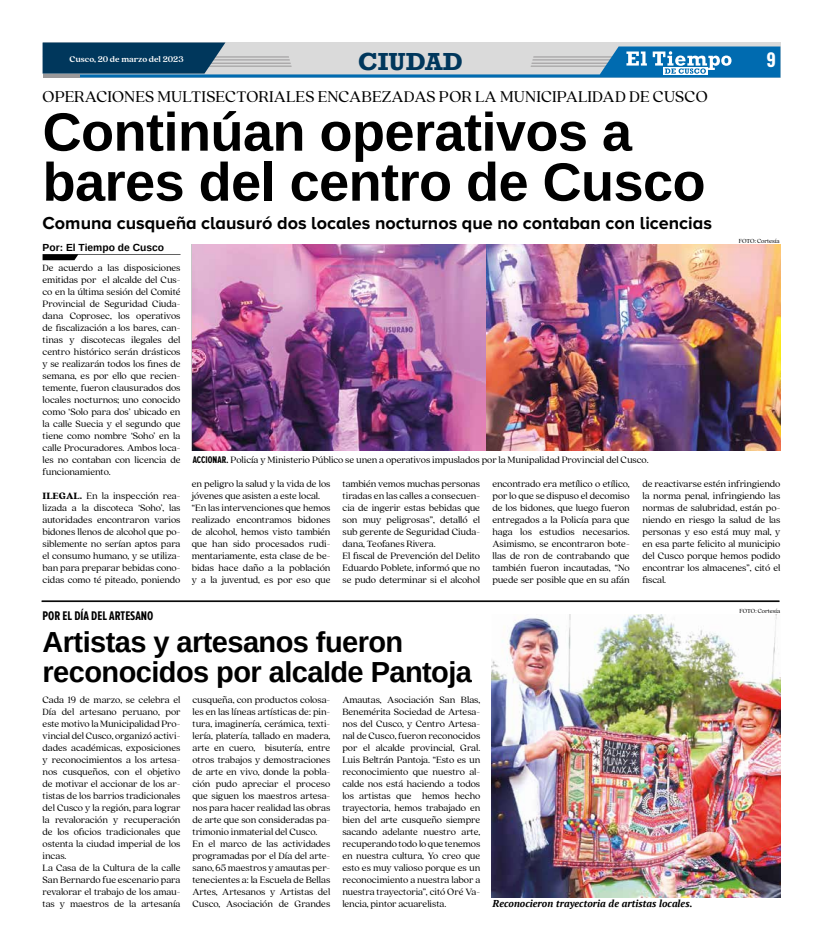
<style>
.page{position:relative;width:823px;height:950px;background:#fff}
.page>*{position:absolute;margin:0;border:0;box-sizing:border-box;transform-origin:0 0}
.t1{font:700 54px/50px "Arimo";letter-spacing:-.01em;color:#000}
.t2{font:700 29px/30px "Arimo";letter-spacing:-.02em;color:#000}
.t3{font:700 25.3px "Rockwell";color:#00375c}
.t4{font:700 18px "Proxima Nova A";color:#000}
.t5{font:600 18px "Oswald";color:#fff}
.t6{font:17px "Quincy CF";letter-spacing:.01em;color:#000}
.t7{font:700 13px "Proxima Nova Ex Cn";color:#000}
.t8{font:700 10.3px "Arimo";color:#000}
.t9{font:10px/12px "Quincy CF";letter-spacing:-.005em;color:#000;text-align:justify}
.t10{font:italic 700 10px "PT Serif";color:#000}
.t11{font:700 9px "Quincy CF";color:#fff}
.t12{font:6.4px "Quincy CF";letter-spacing:-.01em;color:#000}
.s1{font-weight:900}
.s2{font-family:"Proxima Nova Ex Cn";font-weight:700}
</style>
<div class="page">
<svg style="left:43px;top:43px;width:737px;height:35px;background:#799db5"></svg>
<svg style="left:43px;top:254px;width:137px;height:6px"></svg>
<hr style="left:42px;top:600px;width:737px;height:1px;background:#000">
<hr style="left:42px;top:601px;width:737px;height:1px;background:#000">
<img style="left:193px;top:244px;width:293px;height:206px">
<img style="left:486px;top:244px;width:294px;height:206px">
<img style="left:491px;top:615px;width:289px;height:282px">
<p class="t11" style="left:69px;top:53px;width:116px">Cusco, 20 de marzo del 2023</p>
<h3 class="t3" style="left:358px;top:46px;width:107px">CIUDAD</h3>
<h3 class="t6" style="left:43px;top:87px;width:666px">OPERACIONES MULTISECTORIALES ENCABEZADAS POR LA MUNICIPALIDAD DE CUSCO</h3>
<h1 class="t1" style="left:43px;top:108px;width:664px">Continúan operativos a bares del centro de Cusco</h1>
<h3 class="t4" style="left:43px;top:212px;width:670px">Comuna cusqueña clausuró dos locales nocturnos que no contaban con licencias</h3>
<p class="t8" style="left:43px;top:240px;width:123px">Por: El Tiempo de Cusco</p>
<h3 class="t5" style="left:766px;top:47px;width:11px">9</h3>
<p class="t12" style="left:738px;top:237px;width:42px">FOTO: Cortesía</p>
<p class="t9" style="left:43px;top:262px;width:139px">De acuerdo a las disposiciones emitidas por el alcalde del Cus&shy;co en la última sesión del Comité Provincial de Seguridad Ciuda&shy;dana Coprosec, los operativos de fiscalización a los bares, can&shy;tinas y discotecas ilegales del centro histórico serán drásticos y se realizarán todos los fines de semana, es por ello que recien&shy;temente, fueron clausurados dos locales nocturnos; uno conocido como ‘Solo para dos’ ubicado en la calle Suecia y el segundo que tiene como nombre ‘Soho’ en la calle Procuradores. Ambos loca&shy;les no contaban con licencia de funcionamiento.</p>
<p class="t9" style="left:43px;top:490px;width:139px"><span class="s1">ILEGAL.</span> En la inspección rea&shy;lizada a la discoteca ‘Soho’, las autoridades encontraron varios bidones llenos de alcohol que po&shy;siblemente no serían aptos para el consumo humano, y se utiliza&shy;ban para preparar bebidas cono&shy;cidas como té piteado, poniendo</p>
<h3 class="t7" style="left:43px;top:608px;width:112px">POR EL DÍA DEL ARTESANO</h3>
<p class="t9" style="left:193px;top:454px;width:457px"><span class="s2">ACCIONAR.</span> Policía y Ministerio Público se unen a operativos impuslados por la Munipalidad Provincial del Cusco.</p>
<p class="t9" style="left:192px;top:478px;width:140px;text-align:left">en peligro la salud y la vida de los jóvenes que asisten a este local. “En las intervenciones que hemos realizado encontramos bidones de alcohol, hemos visto también que han sido procesados rudi&shy;mentariamente, esta clase de be&shy;bidas hace daño a la población y a la juventud, es por eso que</p>
<p class="t9" style="left:342px;top:478px;width:139px;text-align:left">también vemos muchas personas tiradas en las calles a consecuen&shy;cia de ingerir estas bebidas que son muy peligrosas”, detalló el sub gerente de Seguridad Ciuda&shy;dana, Teofanes Rivera.<br>El fiscal de Prevención del Delito<br>Eduardo Poblete, informó que no se pudo determinar si el alcohol</p>
<p class="t9" style="left:492px;top:478px;width:139px">encontrado era metílico o etílico, por lo que se dispuso el decomiso de los bidones, que luego fueron entregados a la Policía para que haga los estudios necesarios.<br>Asimismo, se encontraron bote&shy;llas de ron de contrabando que también fueron incautadas, “No puede ser posible que en su afán</p>
<p class="t9" style="left:642px;top:478px;width:139px">de reactivarse estén infringiendo la norma penal, infringiendo las normas de salubridad, están po&shy;niendo en riesgo la salud de las personas y eso está muy mal, y en esa parte felicito al municipio del Cusco porque hemos podido encontrar los almacenes”, citó el fiscal.</p>
<p class="t12" style="left:739px;top:607px;width:42px">FOTO: Cortesía</p>
<h2 class="t2" style="left:43px;top:628px;width:431px">Artistas y artesanos fueron reconocidos por alcalde Pantoja</h2>
<p class="t9" style="left:43px;top:694px;width:139px;text-align:left">Cada 19 de marzo, se celebra el<br>Día del artesano peruano, por este motivo la Municipalidad Pro&shy;vincial del Cusco, organizó activi&shy;dades académicas, exposiciones y reconocimientos a los artesa&shy;nos cusqueños, con el objetivo de motivar el accionar de los ar&shy;tistas de los barrios tradicionales del Cusco y la región, para lograr la revaloración y recuperación de los oficios tradicionales que ostenta la ciudad imperial de los incas.<br>La Casa de la Cultura de la calle<br>San Bernardo fue escenario para revalorar el trabajo de los amau&shy;tas y maestros de la artesanía</p>
<p class="t9" style="left:192px;top:694px;width:139px;text-align:left">cusqueña, con productos colosa&shy;les en las líneas artísticas de: pin&shy;tura, imaginería, cerámica, texti&shy;lería, platería, tallado en madera, arte en cuero, bisutería, entre otros trabajos y demostraciones de arte en vivo, donde la pobla&shy;ción pudo apreciar el proceso que siguen los maestros artesa&shy;nos para hacer realidad las obras de arte que son consideradas pa&shy;trimonio inmaterial del Cusco.<br>En el marco de las actividades programadas por el Día del arte&shy;sano, 65 maestros y amautas per&shy;tenecientes a: la Escuela de Bellas<br>Artes, Artesanos y Artistas del<br>Cusco, Asociación de Grandes</p>
<p class="t9" style="left:342px;top:694px;width:139px">Amautas, Asociación San Blas, Benemérita Sociedad de Artesa&shy;nos del Cusco, y Centro Artesa&shy;nal de Cusco, fueron reconocidos por el alcalde provincial, Gral.<br>Luis Beltrán Pantoja. “Esto es un reconocimiento que nuestro al&shy;calde nos está haciendo a todos los artistas que hemos hecho trayectoria, hemos trabajado en bien del arte cusqueño siempre sacando adelante nuestro arte, recuperando todo lo que tenemos en nuestra cultura, Yo creo que esto es muy valioso porque es un reconocimiento a nuestra labor a nuestra trayectoria”, citó Oré Va&shy;lencia, pintor acuarelista.</p>
<p class="t10" style="left:492px;top:897px;width:201px">Reconocieron trayectoria de artistas locales.</p>
</div>
